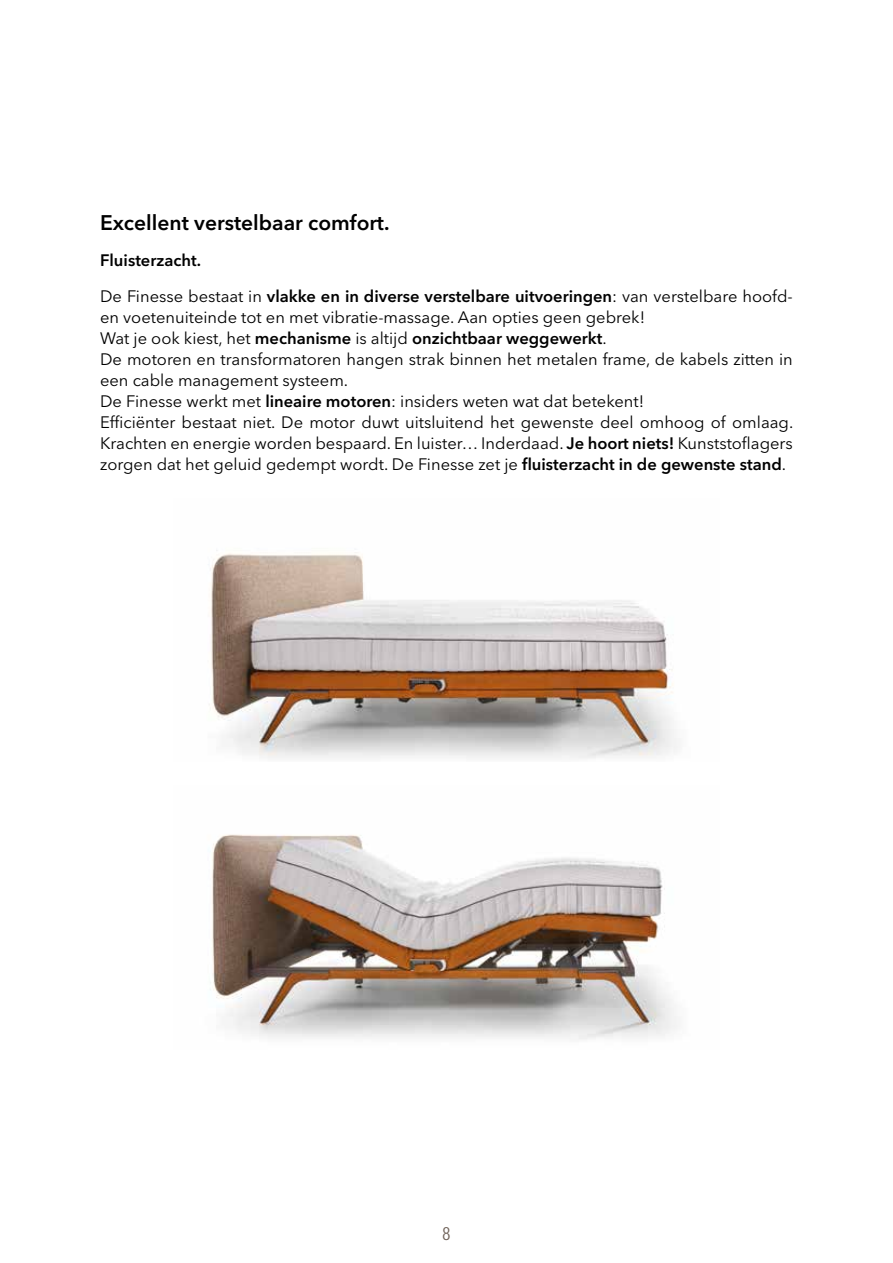
<style>
.page{position:relative;width:893px;height:1263px;background:#fff}
.page>*{position:absolute;margin:0;border:0;box-sizing:border-box;transform-origin:0 0}
.t1{font:600 21px "Avenir Next LT Pro";color:#000}
.t2{font:condensed 18px "Avenir Next LT Pro";color:#70635a}
.t3{font:16.5px/21px "Avenir Next LT Pro";color:#000}
.t4{font:600 16.5px/36px "Avenir Next LT Pro";color:#000}
.s1{font-weight:400}
.s2{font-weight:600}
</style>
<div class="page">
<img style="left:209px;top:550px;width:469px;height:209px">
<img style="left:210px;top:834px;width:468px;height:206px">
<p class="t1" style="left:100px;top:210px;width:291px">Excellent verstelbaar comfort.</p>
<p class="t4" style="left:100px;top:242px;width:694px">Fluisterzacht.<br><span class="s1">De Finesse bestaat in</span> vlakke en in diverse verstelbare uitvoeringen<span class="s1">: van verstelbare hoofd-</span></p>
<p class="t3" style="left:100px;top:306px;width:695px">en voetenuiteinde tot en met vibratie-massage. Aan opties geen gebrek!<br>Wat je ook kiest, het <span class="s2">mechanisme</span> is altijd <span class="s2">onzichtbaar weggewerkt</span>.<br>De motoren en transformatoren hangen strak binnen het metalen frame, de kabels zitten in een cable management systeem.<br>De Finesse werkt met <span class="s2">lineaire motoren</span>: insiders weten wat dat betekent!<br>Efficiënter bestaat niet. De motor duwt uitsluitend het gewenste deel omhoog of omlaag.<br>Krachten en energie worden bespaard. En luister… Inderdaad. <span class="s2">Je hoort niets!</span> Kunststoflagers zorgen dat het geluid gedempt wordt. De Finesse zet je <span class="s2">fluisterzacht in de gewenste stand</span>.</p>
<p class="t2" style="left:442px;top:1223px;width:10px">8</p>
</div>
